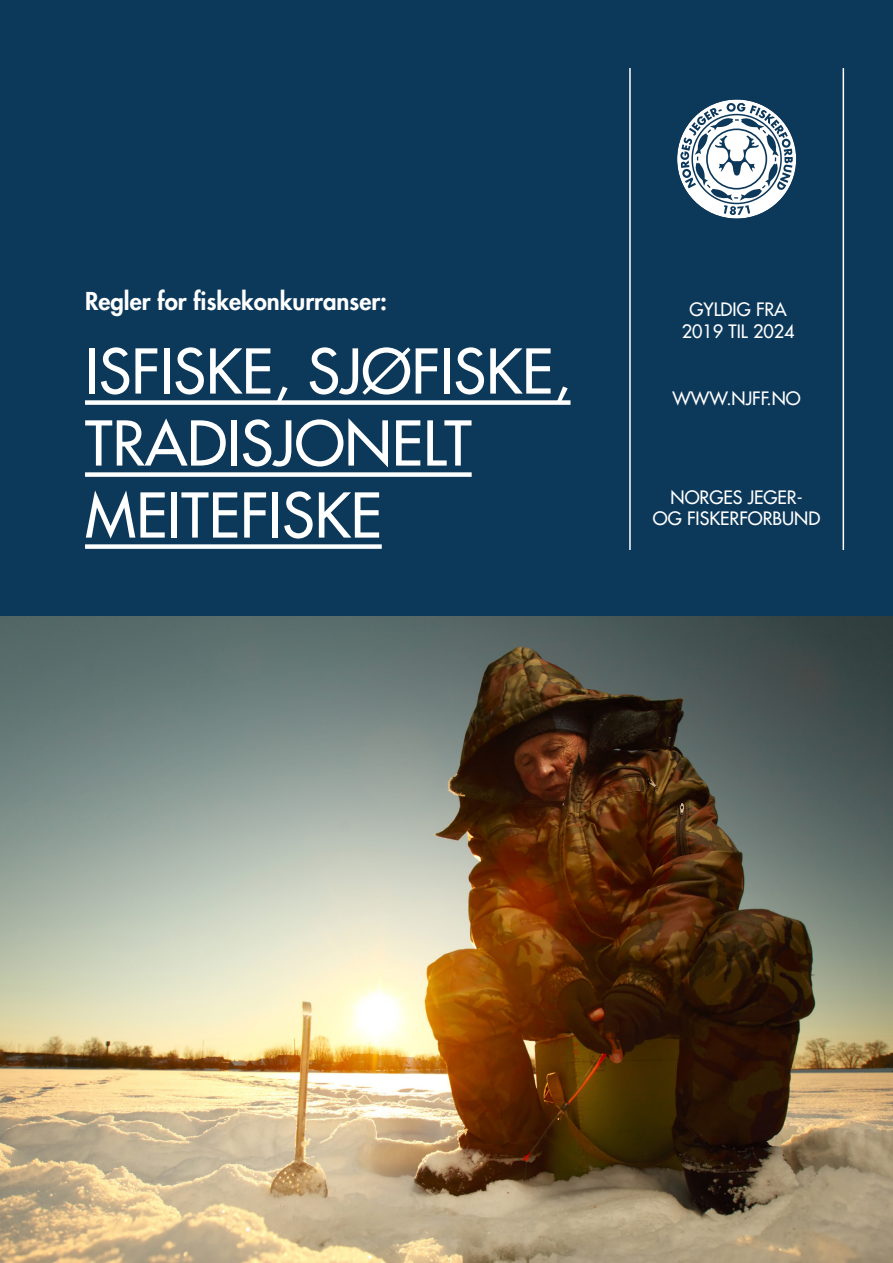
<style>
.page{position:relative;width:893px;height:1263px;background:#fff}
.page>*{position:absolute;margin:0;border:0;box-sizing:border-box;transform-origin:0 0}
.t1{font:60px/72px "Futura LT";color:#fff}
.t2{font:800 24px "Futura LT";color:#fff}
.t3{font:18px/21.6px "Futura LT";color:#fff;text-align:center}
</style>
<div class="page">
<div style="left:0;top:0;width:893px;height:617px;background:#0c385a"></div>
<svg style="left:677px;top:99px;width:119px;height:120px"></svg>
<hr style="left:629px;top:68px;width:2px;height:482px;background:#fff">
<hr style="left:843px;top:68px;width:1px;height:482px;background:#fff">
<img style="left:0;top:617px;width:893px;height:646px">
<div style="left:85px;top:400px;width:485px;height:5px;background:#fff"></div>
<div style="left:85px;top:472px;width:387px;height:5px;background:#fff"></div>
<div style="left:85px;top:544px;width:297px;height:5px;background:#fff"></div>
<p class="t2" style="left:85px;top:286px;width:304px">Regler for fiskekonkurranser:</p>
<p class="t1" style="left:85px;top:335px;width:487px">ISFISKE, SJØFISKE,<br>TRADISJONELT<br>MEITEFISKE</p>
<p class="t3" style="left:682px;top:299px;width:114px">GYLDIG FRA<br>2019 TIL 2024</p>
<p class="t3" style="left:672px;top:388px;width:130px">WWW.NJFF.NO</p>
<p class="t3" style="left:653px;top:486px;width:169px">NORGES JEGER-<br>OG FISKERFORBUND</p>
</div>
